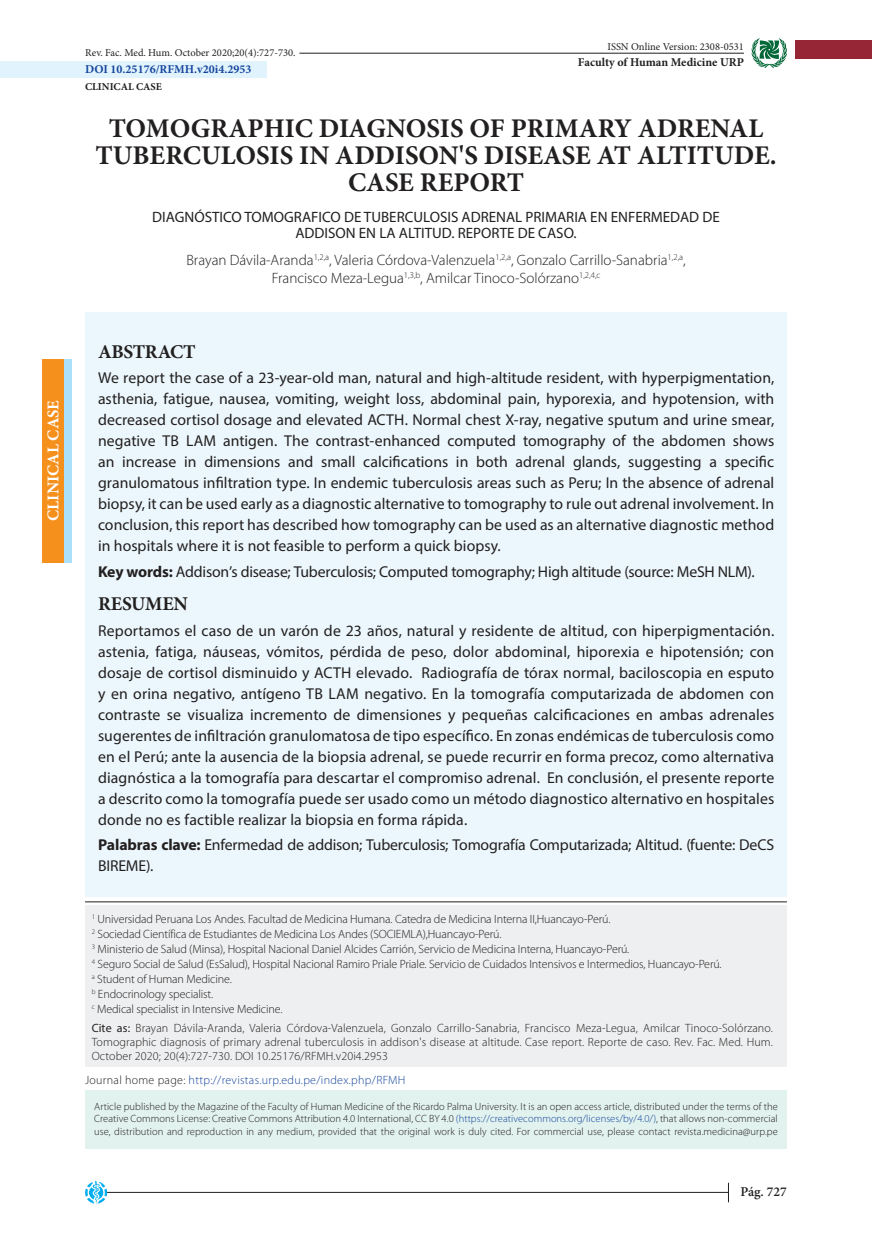
<style>
.page{position:relative;width:872px;height:1234px;background:#fff}
.page>*{position:absolute;margin:0;border:0;box-sizing:border-box;transform-origin:0 0}
.t1{font:700 27px/27px "Minion Pro";color:#221f1f;text-align:center}
.t2{font:700 19.5px "Minion Pro";letter-spacing:-.015em;color:#221f1f}
.t3{font:700 16.5px "Minion Pro";color:#fff}
.t4{font:15.75px/21px "Myriad Pro";letter-spacing:-.01em;color:#221f1f;text-align:justify}
.t5{font:300 15px/18px "Myriad Pro";color:#221f1f;text-align:center}
.t6{font:15px/16.5px "Myriad Pro";color:#221f1f;text-align:center}
.t7{font:600 13.5px "Minion Pro";color:#221f1f}
.t8{font:300 12px/15px "Myriad Pro";letter-spacing:-.01em;color:#221f1f}
.t9{font:300 12px "Myriad Pro";letter-spacing:.025em;color:#15469d}
.t10{font:700 12px "Minion Pro";color:#15469d}
.t11{font:700 12px "Minion Pro";color:#221f1f}
.t12{font:300 10.5px/12.6px "Myriad Pro";letter-spacing:.005em;color:#221f1f;text-align:justify}
.t13{font:10.5px "Minion Pro";color:#221f1f}
.t14{font:700 10.5px "Minion Pro";color:#221f1f}
.s1{font-weight:700}
.s2{font-weight:400}
.s3{color:#221f1f}
.s4{color:#15469d}
</style>
<div class="page">
<hr style="left:106px;top:1191px;width:623px;height:1px;background:#221f1f">
<svg style="left:85px;top:1181px;width:23px;height:23px"></svg>
<svg style="left:728px;top:1182px;width:1px;height:19px"></svg>
<svg style="left:751px;top:38px;width:36px;height:30px"></svg>
<div style="left:0;top:61px;width:266px;height:17px;background:#e1f3fd"></div>
<div style="left:85px;top:313px;width:702px;height:583px;background:#ecf7fd"></div>
<hr style="left:85px;top:901px;width:702px;height:1px;background:#221f1f">
<div style="left:795px;top:41px;width:77px;height:18px;background:#962635"></div>
<div style="left:85px;top:905px;width:702px;height:161px;background:#eeeff0"></div>
<div style="left:43px;top:359px;width:29px;height:203px;background:#aae0f9"></div>
<div style="left:43px;top:359px;width:21px;height:203px;background:#f6901d"></div>
<hr style="left:299px;top:53px;width:445px;height:1px;background:#221f1f">
<div style="left:85px;top:1089px;width:702px;height:59px;background:#e2f2ee"></div>
<p class="t3" style="left:47px;top:520px;width:122px;rotate:-90deg">CLINICAL CASE</p>
<p class="t13" style="left:85px;top:49px;width:212px">Rev. Fac. Med. Hum. October 2020;20(4):727-730.</p>
<p class="t10" style="left:85px;top:65px;width:168px">DOI 10.25176/RFMH.v20i4.2953</p>
<p class="t14" style="left:85px;top:82px;width:78px">CLINICAL CASE</p>
<p class="t13" style="left:607px;top:42px;width:138px">ISSN Online Version: 2308-0531</p>
<p class="t11" style="left:578px;top:57px;width:167px">Faculty of Human Medicine URP</p>
<h1 class="t1" style="left:95px;top:118px;width:682px">TOMOGRAPHIC DIAGNOSIS OF PRIMARY ADRENAL<br>TUBERCULOSIS IN ADDISON'S DISEASE AT ALTITUDE.<br>CASE REPORT</h1>
<p class="t6" style="left:152px;top:209px;width:569px">DIAGNÓSTICO TOMOGRAFICO DE TUBERCULOSIS ADRENAL PRIMARIA EN ENFERMEDAD DE<br>ADDISON EN LA ALTITUD. REPORTE DE CASO.</p>
<p class="t5" style="left:186px;top:252px;width:501px">Brayan Dávila-Aranda<sup>1,2,a</sup>, Valeria Córdova-Valenzuela<sup>1,2,a</sup>, Gonzalo Carrillo-Sanabria<sup>1,2,a</sup>,<br>Francisco Meza-Legua<sup>1,3,b</sup>, Amilcar Tinoco-Solórzano<sup>1,2,4,c</sup></p>
<p class="t2" style="left:98px;top:344px;width:99px">ABSTRACT</p>
<p class="t4" style="left:98px;top:368px;width:678px">We report the case of a 23-year-old man, natural and high-altitude resident, with hyperpigmentation, asthenia, fatigue, nausea, vomiting, weight loss, abdominal pain, hyporexia, and hypotension, with decreased cortisol dosage and elevated ACTH. Normal chest X-ray, negative sputum and urine smear, negative TB LAM antigen. The contrast-enhanced computed tomography of the abdomen shows an increase in dimensions and small calcifications in both adrenal glands, suggesting a specific granulomatous infiltration type. In endemic tuberculosis areas such as Peru; In the absence of adrenal biopsy, it can be used early as a diagnostic alternative to tomography to rule out adrenal involvement. In conclusion, this report has described how tomography can be used as an alternative diagnostic method in hospitals where it is not feasible to perform a quick biopsy.</p>
<p class="t4" style="left:98px;top:561px;width:658px"><span class="s1">Key words:</span> Addison’s disease; Tuberculosis; Computed tomography; High altitude (source: MeSH NLM).</p>
<p class="t2" style="left:98px;top:596px;width:91px">RESUMEN</p>
<p class="t4" style="left:98px;top:620px;width:678px">Reportamos el caso de un varón de 23 años, natural y residente de altitud, con hiperpigmentación. astenia, fatiga, náuseas, vómitos, pérdida de peso, dolor abdominal, hiporexia e hipotensión; con dosaje de cortisol disminuido y ACTH elevado. Radiografía de tórax normal, baciloscopia en esputo y en orina negativo, antígeno TB LAM negativo. En la tomografía computarizada de abdomen con contraste se visualiza incremento de dimensiones y pequeñas calcificaciones en ambas adrenales sugerentes de infiltración granulomatosa de tipo específico. En zonas endémicas de tuberculosis como en el Perú; ante la ausencia de la biopsia adrenal, se puede recurrir en forma precoz, como alternativa diagnóstica a la tomografía para descartar el compromiso adrenal. En conclusión, el presente reporte a descrito como la tomografía puede ser usado como un método diagnostico alternativo en hospitales donde no es factible realizar la biopsia en forma rápida.</p>
<p class="t4" style="left:98px;top:834px;width:677px"><span class="s1">Palabras clave:</span> Enfermedad de addison; Tuberculosis; Tomografía Computarizada; Altitud. (fuente: DeCS<br>BIREME).</p>
<p class="t8" style="left:92px;top:912px;width:631px"><sup>1</sup> Universidad Peruana Los Andes. Facultad de Medicina Humana. Catedra de Medicina Interna II,Huancayo-Perú.<br><sup>2</sup> Sociedad Científica de Estudiantes de Medicina Los Andes (SOCIEMLA),Huancayo-Perú.<br><sup>3</sup> Ministerio de Salud (Minsa), Hospital Nacional Daniel Alcides Carrión, Servicio de Medicina Interna, Huancayo-Perú.<br><sup>4</sup> Seguro Social de Salud (EsSalud), Hospital Nacional Ramiro Priale Priale. Servicio de Cuidados Intensivos e Intermedios, Huancayo-Perú. <sup>a</sup> Student of Human Medicine.<br><sup>b</sup> Endocrinology specialist.<br><sup>c</sup> Medical specialist in Intensive Medicine.</p>
<p class="t8" style="left:92px;top:1021px;width:682px;line-height:14.4px;text-align:justify"><span class="s2">Cite as:</span> Brayan Dávila-Aranda, Valeria Córdova-Valenzuela, Gonzalo Carrillo-Sanabria, Francisco Meza-Legua, Amilcar Tinoco-Solórzano.<br>Tomographic diagnosis of primary adrenal tuberculosis in addison's disease at altitude. Case report. Reporte de caso. Rev. Fac. Med. Hum.<br>October 2020; 20(4):727-730. DOI 10.25176/RFMH.v20i4.2953</p>
<p class="t9" style="left:85px;top:1075px;width:322px"><span class="s3">Journal home page:</span> http://revistas.urp.edu.pe/index.php/RFMH</p>
<p class="t12" style="left:94px;top:1100px;width:685px">Article published by the Magazine of the Faculty of Human Medicine of the Ricardo Palma University. It is an open access article, distributed under the terms of the Creative Commons License: Creative Commons Attribution 4.0 International, CC BY 4.0 <span class="s4">(https://creativecommons.org/licenses/by/4.0/)</span>, that allows non-commercial use, distribution and reproduction in any medium, provided that the original work is duly cited. For commercial use, please contact revista.medicina@urp.pe</p>
<p class="t7" style="left:740px;top:1185px;width:48px">Pág. 727</p>
</div>
